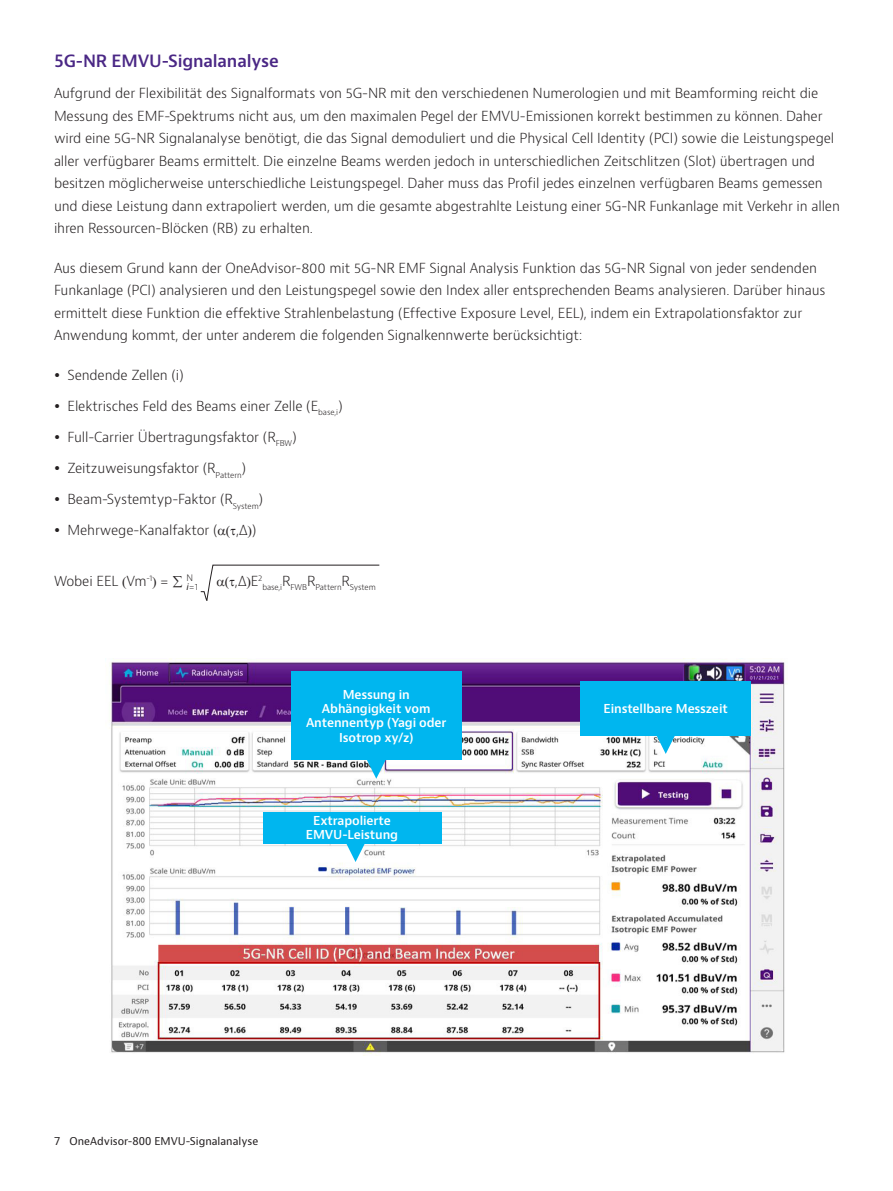
<style>
.page{position:relative;width:893px;height:1191px;background:#fff}
.page>*{position:absolute;margin:0;border:0;box-sizing:border-box;transform-origin:0 0}
.H2_Heading_Purple_12_16{font:600 16.5px "Bernino Sans";letter-spacing:-.01em;color:#4a2785}
.P_10_16{font:300 13.5px/22.5px "Bernino Sans";letter-spacing:-.01em;color:#231f20}
.P_10_16-2{font:600 12px/14.4px "Bernino Sans";letter-spacing:-.01em;color:#fff;text-align:center}
.t1{font:10.5px "Bernino Sans";color:#231f20}
.P_10_16-3{font:300 8.7px "Bernino Sans";color:#231f20}
.P_10_16-4{font:300 7.8px "Bernino Sans";letter-spacing:-.01em;color:#231f20}
.s1{font-weight:400;font-style:italic}
</style>
<div class="page">
<img style="left:109px;top:658px;width:678px;height:396px">
<div style="left:291px;top:671px;width:171px;height:89px;background:#00b6ef"></div>
<svg style="left:366px;top:760px;width:20px;height:18px"></svg>
<div style="left:263px;top:812px;width:178px;height:31px;background:#00b6ef"></div>
<svg style="left:345px;top:843px;width:21px;height:19px"></svg>
<div style="left:580px;top:681px;width:171px;height:54px;background:#00b6ef"></div>
<svg style="left:656px;top:735px;width:20px;height:19px"></svg>
<svg style="left:200px;top:564px;width:180px;height:37px"></svg>
<p class="H2_Heading_Purple_12_16" style="left:54px;top:51px;width:226px">5G-NR EMVU-Signalanalyse</p>
<p class="P_10_16" style="left:54px;top:82px;width:787px">Aufgrund der Flexibilität des Signalformats von 5G-NR mit den verschiedenen Numerologien und mit Beamforming reicht die Messung des EMF-Spektrums nicht aus, um den maximalen Pegel der EMVU-Emissionen korrekt bestimmen zu können. Daher wird eine 5G-NR Signalanalyse benötigt, die das Signal demoduliert und die Physical Cell Identity (PCI) sowie die Leistungspegel aller verfügbarer Beams ermittelt. Die einzelne Beams werden jedoch in unterschiedlichen Zeitschlitzen (Slot) übertragen und besitzen möglicherweise unterschiedliche Leistungspegel. Daher muss das Profil jedes einzelnen verfügbaren Beams gemessen und diese Leistung dann extrapoliert werden, um die gesamte abgestrahlte Leistung einer 5G-NR Funkanlage mit Verkehr in allen ihren Ressourcen-Blöcken (RB) zu erhalten.</p>
<p class="P_10_16" style="left:54px;top:257px;width:773px">Aus diesem Grund kann der OneAdvisor-800 mit 5G-NR EMF Signal Analysis Funktion das 5G-NR Signal von jeder sendenden Funkanlage (PCI) analysieren und den Leistungspegel sowie den Index aller entsprechenden Beams analysieren. Darüber hinaus ermittelt diese Funktion die effektive Strahlenbelastung (Effective Exposure Level, EEL), indem ein Extrapolationsfaktor zur Anwendung kommt, der unter anderem die folgenden Signalkennwerte berücksichtigt:</p>
<p class="P_10_16" style="left:68px;top:364px;width:118px">Sendende Zellen (i)</p>
<p class="P_10_16" style="left:68px;top:395px;width:277px">Elektrisches Feld des Beams einer Zelle (E<sub>base,i</sub>)</p>
<p class="P_10_16" style="left:68px;top:426px;width:231px">Full-Carrier Übertragungsfaktor (R<sub>FBW</sub>)</p>
<p class="P_10_16" style="left:68px;top:457px;width:180px">Zeitzuweisungsfaktor (R<sub>Pattern</sub>)</p>
<p class="P_10_16" style="left:68px;top:488px;width:197px">Beam-Systemtyp-Faktor (R<sub>System</sub>)</p>
<p class="P_10_16" style="left:68px;top:519px;width:152px">Mehrwege-Kanalfaktor (</p>
<p class="P_10_16" style="left:236px;top:519px;width:22px">,∆ )</p>
<p class="P_10_16" style="left:54px;top:570px;width:66px">Wobei EEL</p>
<p class="P_10_16-3" style="left:187px;top:572px;width:8px">N</p>
<p class="P_10_16" style="left:126px;top:570px;width:57px">Vm<sup>-1</sup> = ∑</p>
<p class="P_10_16" style="left:235px;top:570px;width:29px">,∆ E<sup>2</sup></p>
<p class="P_10_16-4" style="left:262px;top:582px;width:115px">base,i<sup>R</sup>FWB<sup>R</sup>Pattern<sup>R</sup>System</p>
<p class="P_10_16-3" style="left:187px;top:581px;width:13px"><span class="s1">i</span>=1</p>
<p class="P_10_16-2" style="left:306px;top:687px;width:142px">Messung in<br>Abhängigkeit vom<br>Antennentyp (Yagi oder<br>Isotrop xy/z)</p>
<p class="P_10_16-2" style="left:306px;top:813px;width:94px">Extrapolierte<br>EMVU-Leistung</p>
<p class="t1" style="left:54px;top:1134px;width:206px">7 OneAdvisor-800 EMVU-Signalanalyse</p>
<p class="P_10_16-2" style="left:604px;top:701px;width:126px">Einstellbare Messzeit</p>
</div>
